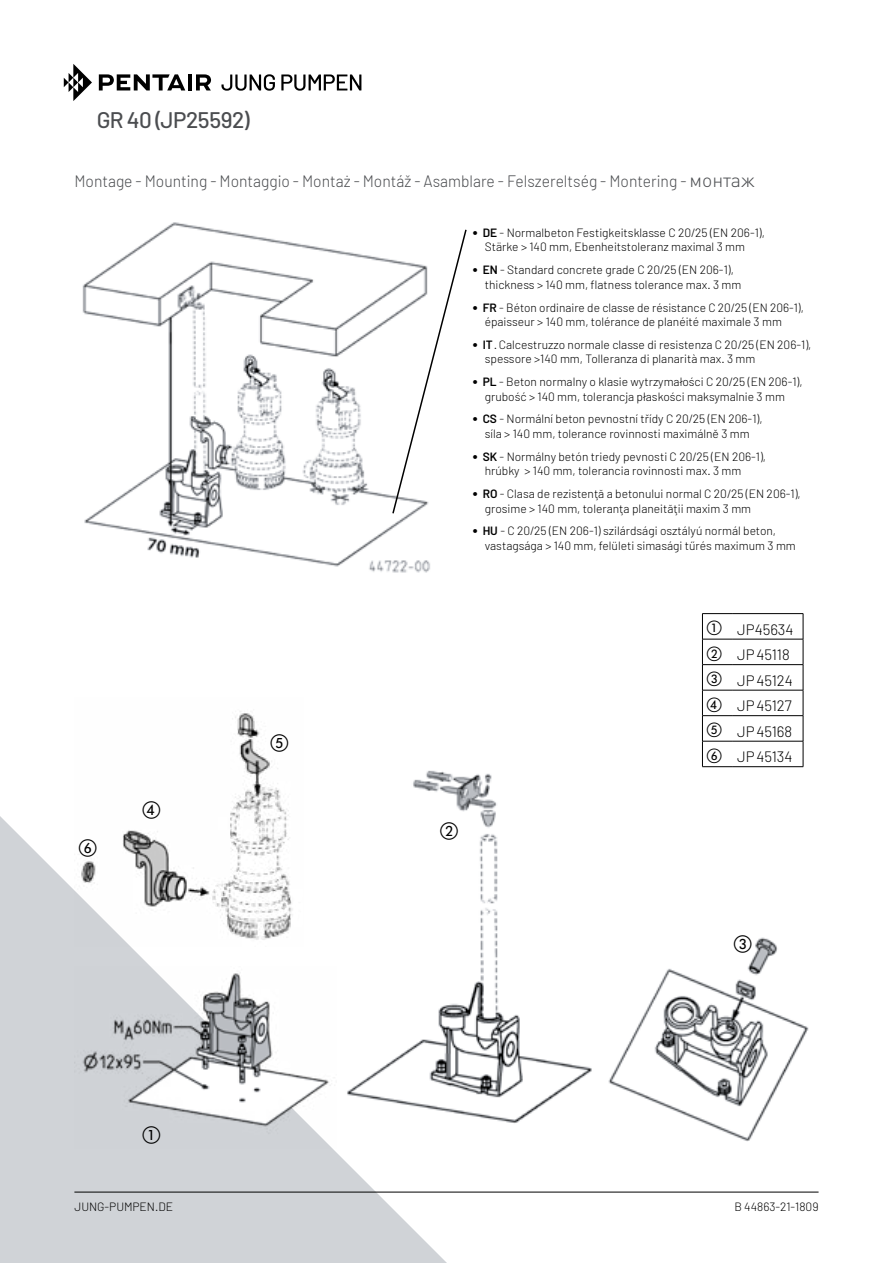
<style>
.page{position:relative;width:893px;height:1263px;background:#fff}
.page>*{position:absolute;margin:0;border:0;box-sizing:border-box;transform-origin:0 0}
.t1{font:500 22.5px "Barlow";letter-spacing:-.02em;color:#4b4d50}
.t2{font:300 16.5px "Barlow";color:#4b4d50;scale:.95 1}
.t3{font:300 15px/25.5px "Barlow";color:#000}
.t4{font:300 12px/14.4px "Barlow";color:#000}
.s1{font-family:"DIN Pro";font-size:19.5px}
.s2{font-family:"DIN Pro"}
.s3{font-weight:600}
</style>
<div class="page">
<svg style="left:0;top:816px;width:447px;height:447px;fill:#d0d3d7"></svg>
<svg style="left:221px;top:74px;width:54px;height:17px"></svg>
<svg style="left:281px;top:74px;width:80px;height:17px"></svg>
<svg style="left:64px;top:64px;width:28px;height:37px"></svg>
<svg style="left:99px;top:74px;width:86px;height:16px"></svg>
<hr style="left:188px;top:74px;width:4px;height:16px;background:#000">
<svg style="left:196px;top:74px;width:15px;height:16px"></svg>
<hr style="left:74px;top:1192px;width:745px;height:1px;background:#000">
<img style="left:82px;top:222px;width:348px;height:351px">
<svg style="left:391px;top:228px;width:76px;height:287px"></svg>
<img style="left:74px;top:967px;width:262px;height:181px">
<img style="left:340px;top:770px;width:252px;height:360px">
<img style="left:608px;top:937px;width:201px;height:204px">
<img style="left:74px;top:711px;width:230px;height:235px">
<hr style="left:702px;top:613px;width:31px;height:1px;background:#000">
<hr style="left:733px;top:613px;width:70px;height:1px;background:#000">
<hr style="left:702px;top:639px;width:31px;height:1px;background:#000">
<hr style="left:733px;top:639px;width:70px;height:1px;background:#000">
<hr style="left:702px;top:664px;width:31px;height:1px;background:#000">
<hr style="left:733px;top:664px;width:70px;height:1px;background:#000">
<hr style="left:702px;top:690px;width:31px;height:1px;background:#000">
<hr style="left:733px;top:690px;width:70px;height:1px;background:#000">
<hr style="left:702px;top:715px;width:31px;height:1px;background:#000">
<hr style="left:733px;top:715px;width:70px;height:1px;background:#000">
<hr style="left:702px;top:741px;width:31px;height:1px;background:#000">
<svg style="left:702px;top:614px;width:1px;height:152px"></svg>
<hr style="left:733px;top:741px;width:70px;height:1px;background:#000">
<svg style="left:803px;top:614px;width:1px;height:152px"></svg>
<hr style="left:702px;top:766px;width:31px;height:1px;background:#000">
<hr style="left:733px;top:766px;width:70px;height:1px;background:#000">
<svg style="left:143px;top:1126px;width:17px;height:18px"></svg>
<svg style="left:440px;top:822px;width:18px;height:18px"></svg>
<svg style="left:734px;top:937px;width:18px;height:15px"></svg>
<svg style="left:143px;top:801px;width:17px;height:17px"></svg>
<svg style="left:79px;top:839px;width:17px;height:18px"></svg>
<svg style="left:271px;top:734px;width:17px;height:18px"></svg>
<h1 class="t1" style="left:97px;top:106px;width:155px">GR 40 (JP25592)</h1>
<h2 class="t2" style="left:74px;top:170px;width:718px">Montage - Mounting - Montaggio - Montaż - Montáž - Asamblare - Felszereltség - Montering - <span class="s1">монтаж</span></h2>
<p class="t4" style="left:472px;top:225px;width:294px;text-align:center"><span class="s2">∙</span> <span class="s3">DE</span> - Normalbeton Festigkeitsklasse C 20/25 (EN 206-1),<br>Stärke &gt; 140 mm, Ebenheitstoleranz maximal 3 mm</p>
<p class="t4" style="left:485px;top:262px;width:258px;text-indent:-13px"><span class="s2">∙</span> <span class="s3">EN</span> - Standard concrete grade C 20/25 (EN 206-1), thickness &gt; 140 mm, flatness tolerance max. 3 mm</p>
<p class="t4" style="left:485px;top:300px;width:321px;text-indent:-13px"><span class="s2">∙</span> <span class="s3">FR</span> - Béton ordinaire de classe de résistance C 20/25 (EN 206-1), épaisseur &gt; 140 mm, tolérance de planéité maximale 3 mm</p>
<p class="t4" style="left:485px;top:337px;width:328px;text-indent:-13px"><span class="s2">∙</span> <span class="s3">IT</span> · Calcestruzzo normale classe di resistenza C 20/25 (EN 206-1), spessore &gt;140 mm, Tolleranza di planarità max. 3 mm</p>
<p class="t4" style="left:472px;top:374px;width:332px;text-align:center"><span class="s2">∙</span> <span class="s3">PL</span> - Beton normalny o klasie wytrzymałości C 20/25 (EN 206-1), grubość &gt; 140 mm, tolerancja płaskości maksymalnie 3 mm</p>
<p class="t4" style="left:472px;top:412px;width:292px;text-align:center"><span class="s2">∙</span> <span class="s3">CS</span> - Normální beton pevnostní třídy C 20/25 (EN 206-1), síla &gt; 140 mm, tolerance rovinnosti maximálně 3 mm</p>
<p class="t4" style="left:485px;top:449px;width:283px;text-indent:-13px"><span class="s2">∙</span> <span class="s3">SK</span> - Normálny betón triedy pevnosti C 20/25 (EN 206-1), hrúbky &gt; 140 mm, tolerancia rovinnosti max. 3 mm</p>
<p class="t4" style="left:485px;top:486px;width:317px;text-indent:-13px"><span class="s2">∙</span> <span class="s3">RO</span> - Clasa de rezistenţă a betonului normal C 20/25 (EN 206-1), grosime &gt; 140 mm, toleranţa planeităţii maxim 3 mm</p>
<p class="t4" style="left:485px;top:524px;width:313px;text-indent:-13px"><span class="s2">∙</span> <span class="s3">HU</span> - C 20/25 (EN 206-1) szilárdsági osztályú normál beton, vastagsága &gt; 140 mm, felületi simasági tűrés maximum 3 mm</p>
<p class="t3" style="left:707px;top:616px;width:88px">① JP45634<br>② JP45118<br>③ JP45124<br>④ JP45127<br>⑤ JP45168<br>⑥ JP45134</p>
<p class="t4" style="left:74px;top:1199px;width:100px">JUNG-PUMPEN.DE</p>
<p class="t4" style="left:734px;top:1199px;width:86px">B 44863-21-1809</p>
</div>
